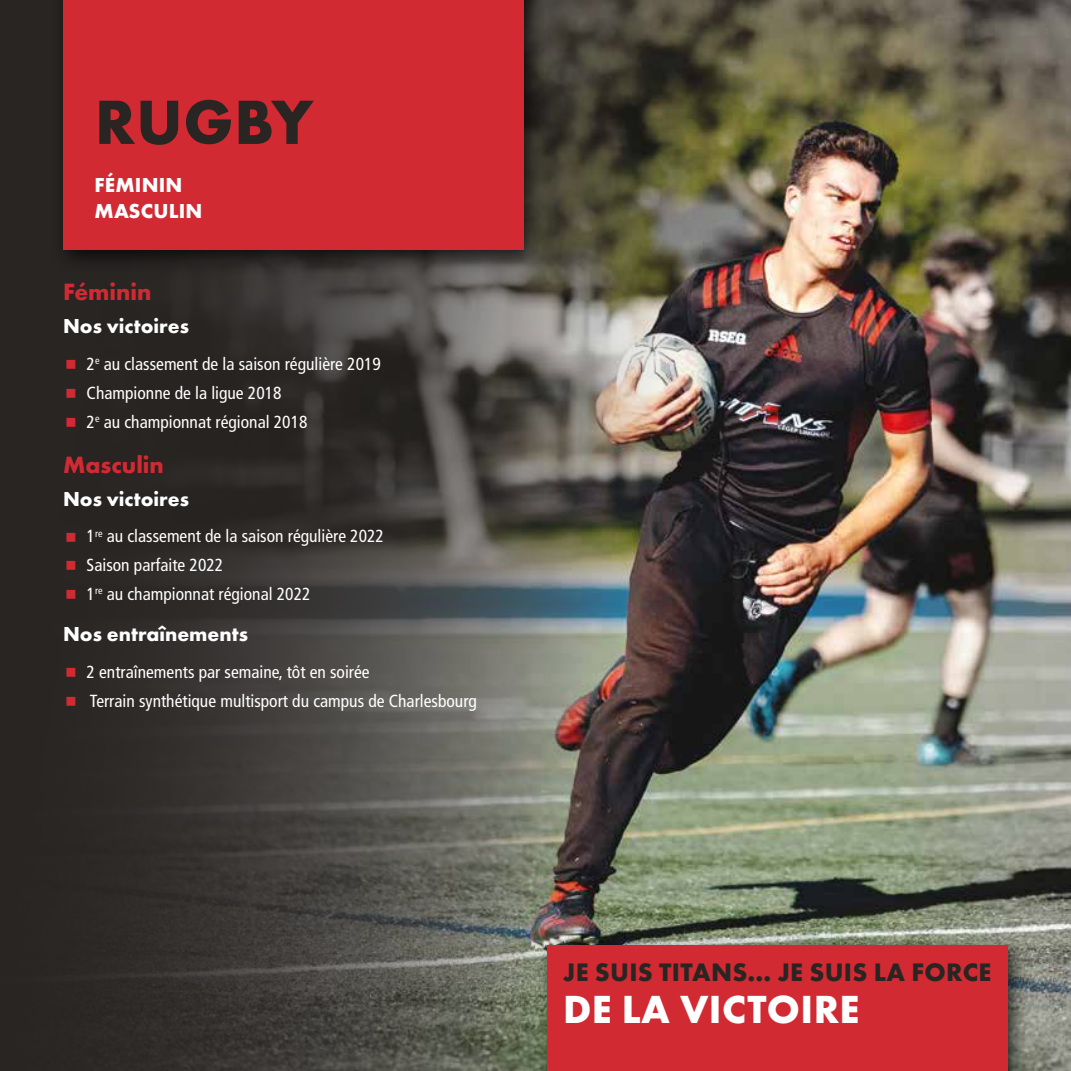
<style>
.page{position:relative;width:1071px;height:1071px;background:#fff}
.page>*{position:absolute;margin:0;border:0;box-sizing:border-box;transform-origin:0 0}
.t1{font:700 64.75px "Futura PT";letter-spacing:.01em;color:#282523}
.t2{font:700 40.6px "Futura PT";letter-spacing:.01em;color:#fff}
.t3{font:700 26.25px "Futura PT";letter-spacing:.01em;color:#282523}
.t4{font:700 24.5px "Futura PT";color:#d12a33}
.t5{font:700 21px/25.2px "Futura PT";color:#fff}
.t6{font:condensed 17.5px/28.9px "Frutiger LT Std";color:#fff}
</style>
<div class="page">
<img style="left:0;top:0;width:1071px;height:1071px">
<div style="left:535px;top:933px;width:496px;height:138px;background:#000;opacity:.75"></div>
<div style="left:547px;top:945px;width:461px;height:126px;background:#d12a33"></div>
<div style="left:51px;top:0;width:496px;height:273px;background:#000;opacity:.75"></div>
<div style="left:63px;top:0;width:461px;height:250px;background:#d12a33"></div>
<svg style="left:66px;top:360px;width:9px;height:9px"></svg>
<svg style="left:66px;top:388px;width:9px;height:9px"></svg>
<svg style="left:66px;top:417px;width:9px;height:9px"></svg>
<svg style="left:66px;top:532px;width:9px;height:9px"></svg>
<svg style="left:66px;top:561px;width:9px;height:9px"></svg>
<svg style="left:66px;top:590px;width:9px;height:9px"></svg>
<svg style="left:66px;top:668px;width:9px;height:9px"></svg>
<svg style="left:66px;top:697px;width:9px;height:9px"></svg>
<h1 class="t1" style="left:95px;top:81px;width:220px">RUGBY</h1>
<p class="t5" style="left:95px;top:172px;width:109px">FÉMININ<br>MASCULIN</p>
<h3 class="t4" style="left:63px;top:276px;width:90px">Féminin</h3>
<p class="t5" style="left:63px;top:313px;width:128px">Nos victoires</p>
<p class="t6" style="left:87px;top:349px;width:296px">2<sup>e</sup> au classement de la saison régulière 2019<br>Championne de la ligue 2018<br>2<sup>e</sup> au championnat régional 2018</p>
<h3 class="t4" style="left:63px;top:449px;width:102px">Masculin</h3>
<p class="t5" style="left:63px;top:486px;width:128px">Nos victoires</p>
<p class="t6" style="left:87px;top:522px;width:299px">1<sup>re</sup> au classement de la saison régulière 2022<br>Saison parfaite 2022<br>1<sup>re</sup> au championnat régional 2022</p>
<p class="t5" style="left:63px;top:621px;width:187px">Nos entraînements</p>
<p class="t6" style="left:87px;top:658px;width:392px">2 entraînements par semaine, tôt en soirée<br>Terrain synthétique multisport du campus de Charlesbourg</p>
<h3 class="t3" style="left:563px;top:955px;width:430px">JE SUIS TITANS… JE SUIS LA FORCE</h3>
<h2 class="t2" style="left:563px;top:983px;width:298px">DE LA VICTOIRE</h2>
</div>
